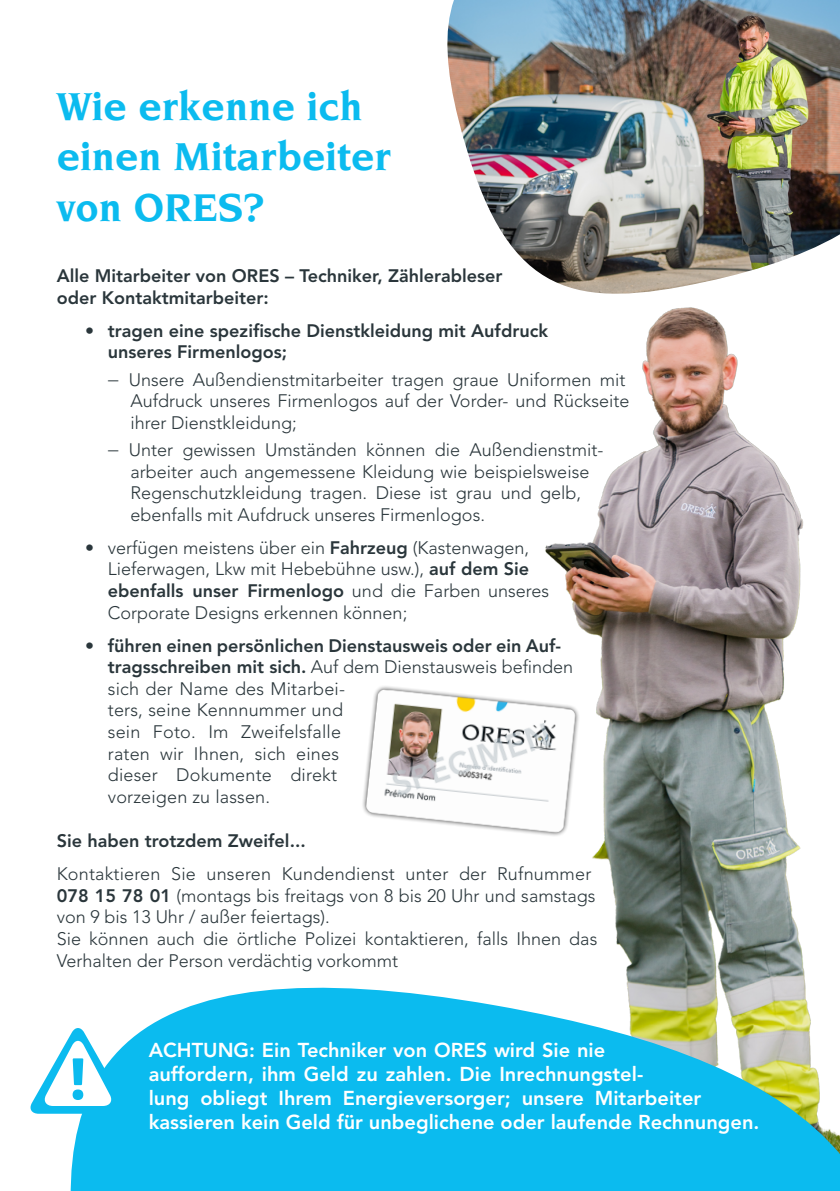
<style>
.page{position:relative;width:840px;height:1191px;background:#fff}
.page>*{position:absolute;margin:0;border:0;box-sizing:border-box;transform-origin:0 0}
.t1{font:700 42px/50.4px "Novarese Std";color:#0bbbef}
.t2{font:800 20px/24px "Avenir LT Std";color:#fff}
.t3{font:300 18px/21.6px "Avenir LT Std";color:#2a363b}
.t4{font:800 18px/21.6px "Avenir LT Std";color:#2a363b}
.s1{font-weight:300}
.s2{font-weight:800}
</style>
<div class="page">
<img style="left:447px;top:0;width:392px;height:273px">
<img style="left:362px;top:686px;width:178px;height:149px">
<img style="left:540px;top:184px;width:299px;height:754px">
<svg style="left:34px;top:938px;width:805px;height:253px;fill:#0bbbef"></svg>
<svg style="left:30px;top:1026px;width:97px;height:87px"></svg>
<h1 class="t1" style="left:57px;top:81px;width:335px">Wie erkenne ich einen Mitarbeiter von ORES?</h1>
<p class="t4" style="left:57px;top:265px;width:447px">Alle Mitarbeiter von ORES – Techniker, Zählerableser oder Kontaktmitarbeiter:</p>
<p class="t4" style="left:108px;top:320px;width:441px;text-indent:-23px"><span class="s1">•</span> tragen eine spezifische Dienstkleidung mit Aufdruck unseres Firmenlogos;</p>
<p class="t3" style="left:130px;top:369px;width:500px;text-indent:-23px">− Unsere Außendienstmitarbeiter tragen graue Uniformen mit<br>Aufdruck unseres Firmenlogos auf der Vorder- und Rückseite ihrer Dienstkleidung;</p>
<p class="t3" style="left:130px;top:439px;width:474px;text-indent:-23px">− Unter gewissen Umständen können die Außendienstmit&shy;arbeiter auch angemessene Kleidung wie beispielsweise Regenschutzkleidung tragen. Diese ist grau und gelb, ebenfalls mit Aufdruck unseres Firmenlogos.</p>
<p class="t3" style="left:108px;top:537px;width:442px;text-indent:-23px">• verfügen meistens über ein <span class="s2">Fahrzeug</span> (Kastenwagen, Lieferwagen, Lkw mit Hebebühne usw.), <span class="s2">auf dem Sie ebenfalls unser Firmenlogo</span> und die Farben unseres Corporate Designs erkennen können;</p>
<p class="t3" style="left:108px;top:634px;width:466px;text-indent:-23px">• <span class="s2">führen einen persönlichen Dienstausweis oder ein Auf&shy;tragsschreiben mit sich.</span> Auf dem Dienstausweis befinden sich der Name des Mitarbei-<br>ters, seine Kennnummer und<br>sein Foto. Im Zweifelsfalle<br>raten wir Ihnen, sich eines<br>dieser Dokumente direkt<br>vorzeigen zu lassen.</p>
<p class="t4" style="left:57px;top:830px;width:250px">Sie haben trotzdem Zweifel...</p>
<p class="t3" style="left:57px;top:863px;width:542px">Kontaktieren Sie unseren Kundendienst unter der Rufnummer <span class="s2">078 15 78 01</span> (montags bis freitags von 8 bis 20 Uhr und samstags von 9 bis 13 Uhr / außer feiertags).<br>Sie können auch die örtliche Polizei kontaktieren, falls Ihnen das Verhalten der Person verdächtig vorkommt</p>
<p class="t2" style="left:149px;top:1038px;width:612px">ACHTUNG: Ein Techniker von ORES wird Sie nie<br>auffordern, ihm Geld zu zahlen. Die Inrechnungstel-<br>lung obliegt Ihrem Energieversorger; unsere Mitarbeiter kassieren kein Geld für unbeglichene oder laufende Rechnungen.</p>
</div>
